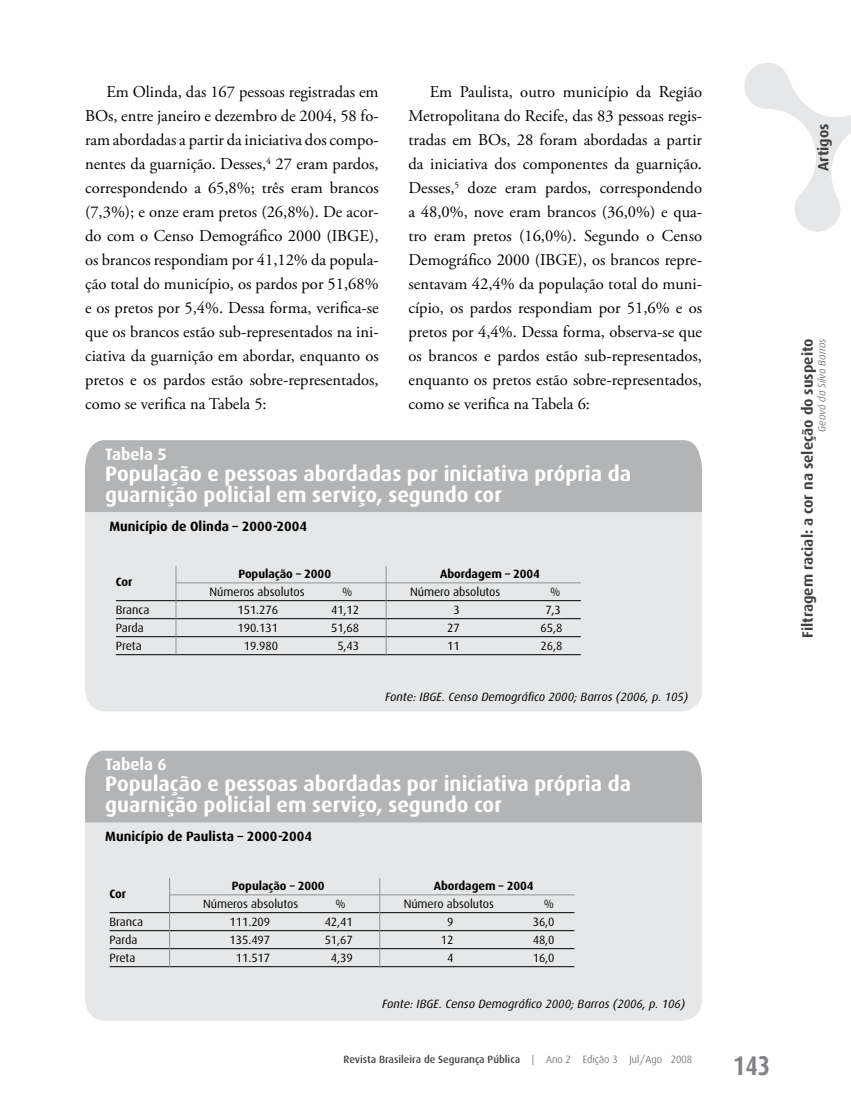
<style>
.page{position:relative;width:851px;height:1106px;background:#fff}
.page>*{position:absolute;margin:0;border:0;box-sizing:border-box;transform-origin:0 0}
.t1{font:700 27px "Dax Condensed";color:#808285}
.t2{font:700 21px/21px "Dax";color:#fff}
.t3{font:16.5px/24px "Adobe Garamond Pro";color:#000;text-align:justify}
.t4{font:700 16.5px "Dax";color:#fff}
.t5{font:700 15px "Dax";color:#414142}
.t6{font:700 13.5px "Dax";color:#000}
.t7{font:12px "Dax";letter-spacing:-.005em;color:#000}
.t8{font:italic 12px "Dax";color:#000}
.t9{font:700 12px "Dax";letter-spacing:-.005em;color:#000}
.t10{font:500 10.5px "Dax";color:#414142}
.t11{font:italic 300 10.5px "Dax";color:#414142}
.s1{font-weight:300}
</style>
<div class="page">
<svg style="left:744px;top:63px;width:106px;height:169px"></svg>
<div style="left:85px;top:761px;width:617px;height:259px;background:#e6e7e8;border-radius:21px"></div>
<div style="left:85px;top:750px;width:617px;height:72px;background:#b2b4b6"></div>
<div style="left:85px;top:451px;width:617px;height:260px;background:#e6e7e8;border-radius:21px"></div>
<div style="left:85px;top:440px;width:617px;height:72px;background:#b2b4b6"></div>
<hr style="left:116px;top:600px;width:464px;height:1px;background:#000">
<hr style="left:116px;top:618px;width:464px;height:1px;background:#000">
<hr style="left:116px;top:636px;width:464px;height:1px;background:#000">
<hr style="left:116px;top:654px;width:464px;height:1px;background:#000">
<hr style="left:386px;top:566px;width:1px;height:89px;background:#8e9092">
<hr style="left:176px;top:566px;width:1px;height:89px;background:#8e9092">
<hr style="left:176px;top:582px;width:404px;height:1px;background:#8e9092">
<hr style="left:109px;top:912px;width:465px;height:1px;background:#000">
<hr style="left:109px;top:930px;width:465px;height:1px;background:#000">
<hr style="left:109px;top:948px;width:465px;height:1px;background:#000">
<hr style="left:109px;top:966px;width:465px;height:1px;background:#000">
<hr style="left:379px;top:878px;width:1px;height:89px;background:#8e9092">
<hr style="left:169px;top:878px;width:1px;height:89px;background:#8e9092">
<hr style="left:169px;top:894px;width:405px;height:1px;background:#8e9092">
<p class="t3" style="left:85px;top:80px;width:295px;text-indent:21px">Em Olinda, das 167 pessoas registradas em BOs, entre janeiro e dezembro de 2004, 58 fo&shy;ram abordadas a partir da iniciativa dos compo&shy;nentes da guarnição. Desses,<sup>4</sup> 27 eram pardos, correspondendo a 65,8%; três eram brancos (7,3%); e onze eram pretos (26,8%). De acor&shy;do com o Censo Demográfico 2000 (IBGE), os brancos respondiam por 41,12% da popula&shy;ção total do município, os pardos por 51,68% e os pretos por 5,4%. Dessa forma, verifica-se que os brancos estão sub-representados na ini&shy;ciativa da guarnição em abordar, enquanto os pretos e os pardos estão sobre-representados, como se verifica na Tabela 5:</p>
<p class="t3" style="left:408px;top:80px;width:295px;text-indent:21px">Em Paulista, outro município da Região Metropolitana do Recife, das 83 pessoas regis&shy;tradas em BOs, 28 foram abordadas a partir da iniciativa dos componentes da guarnição.<br>Desses,<sup>5</sup> doze eram pardos, correspondendo a 48,0%, nove eram brancos (36,0%) e qua&shy;tro eram pretos (16,0%). Segundo o Censo Demográfico 2000 (IBGE), os brancos repre&shy;sentavam 42,4% da população total do muni&shy;cípio, os pardos respondiam por 51,6% e os pretos por 4,4%. Dessa forma, observa-se que os brancos e pardos estão sub-representados, enquanto os pretos estão sobre-representados, como se verifica na Tabela 6:</p>
<p class="t4" style="left:105px;top:445px;width:63px">Tabela 5</p>
<p class="t2" style="left:105px;top:463px;width:527px">População e pessoas abordadas por iniciativa própria da guarnição policial em serviço, segundo cor</p>
<p class="t6" style="left:109px;top:518px;width:199px">Município de Olinda – 2000-2004</p>
<p class="t9" style="left:116px;top:575px;width:18px">Cor</p>
<p class="t9" style="left:238px;top:567px;width:94px">População – 2000</p>
<p class="t9" style="left:440px;top:567px;width:101px">Abordagem – 2004</p>
<p class="t7" style="left:209px;top:585px;width:96px">Números absolutos</p>
<p class="t7" style="left:342px;top:585px;width:12px">%</p>
<p class="t7" style="left:410px;top:585px;width:92px">Número absolutos</p>
<p class="t7" style="left:550px;top:585px;width:12px">%</p>
<p class="t7" style="left:116px;top:603px;width:35px">Branca</p>
<p class="t7" style="left:237px;top:603px;width:42px">151.276</p>
<p class="t7" style="left:331px;top:603px;width:30px">41,12</p>
<p class="t7" style="left:453px;top:603px;width:8px">3</p>
<p class="t7" style="left:545px;top:603px;width:17px">7,3</p>
<p class="t7" style="left:116px;top:621px;width:29px">Parda</p>
<p class="t7" style="left:237px;top:621px;width:42px">190.131</p>
<p class="t7" style="left:331px;top:621px;width:30px">51,68</p>
<p class="t7" style="left:447px;top:621px;width:14px">27</p>
<p class="t7" style="left:540px;top:621px;width:23px">65,8</p>
<p class="t7" style="left:116px;top:639px;width:27px">Preta</p>
<p class="t7" style="left:244px;top:639px;width:36px">19.980</p>
<p class="t7" style="left:337px;top:639px;width:23px">5,43</p>
<p class="t7" style="left:447px;top:639px;width:14px">11</p>
<p class="t7" style="left:540px;top:639px;width:23px">26,8</p>
<p class="t8" style="left:385px;top:690px;width:305px">Fonte: IBGE. Censo Demográfico 2000; Barros (2006, p. 105)</p>
<p class="t4" style="left:105px;top:755px;width:63px">Tabela 6</p>
<p class="t2" style="left:105px;top:773px;width:527px">População e pessoas abordadas por iniciativa própria da guarnição policial em serviço, segundo cor</p>
<p class="t6" style="left:105px;top:828px;width:208px">Município de Paulista – 2000-2004</p>
<p class="t9" style="left:109px;top:886px;width:18px">Cor</p>
<p class="t9" style="left:232px;top:879px;width:94px">População – 2000</p>
<p class="t9" style="left:433px;top:879px;width:101px">Abordagem – 2004</p>
<p class="t7" style="left:203px;top:897px;width:96px">Números absolutos</p>
<p class="t7" style="left:335px;top:897px;width:12px">%</p>
<p class="t7" style="left:403px;top:897px;width:92px">Número absolutos</p>
<p class="t7" style="left:543px;top:897px;width:12px">%</p>
<p class="t7" style="left:109px;top:915px;width:35px">Branca</p>
<p class="t7" style="left:229px;top:915px;width:42px">111.209</p>
<p class="t7" style="left:324px;top:915px;width:30px">42,41</p>
<p class="t7" style="left:447px;top:915px;width:8px">9</p>
<p class="t7" style="left:532px;top:915px;width:23px">36,0</p>
<p class="t7" style="left:109px;top:933px;width:29px">Parda</p>
<p class="t7" style="left:229px;top:933px;width:42px">135.497</p>
<p class="t7" style="left:324px;top:933px;width:30px">51,67</p>
<p class="t7" style="left:440px;top:933px;width:14px">12</p>
<p class="t7" style="left:532px;top:933px;width:23px">48,0</p>
<p class="t7" style="left:109px;top:951px;width:27px">Preta</p>
<p class="t7" style="left:236px;top:951px;width:36px">11.517</p>
<p class="t7" style="left:331px;top:951px;width:23px">4,39</p>
<p class="t7" style="left:447px;top:951px;width:8px">4</p>
<p class="t7" style="left:532px;top:951px;width:23px">16,0</p>
<p class="t8" style="left:382px;top:997px;width:305px">Fonte: IBGE. Censo Demográfico 2000; Barros (2006, p. 106)</p>
<p class="t10" style="left:343px;top:1054px;width:350px">Revista Brasileira de Segurança Pública <span class="s1">| Ano 2 Edição 3 Jul/Ago 2008</span></p>
<h1 class="t1" style="left:733px;top:1050px;width:39px">143</h1>
<p class="t5" style="left:814px;top:171px;width:49px;rotate:-90deg">Artigos</p>
<p class="t5" style="left:799px;top:638px;width:301px;rotate:-90deg">Filtragem racial: a cor na seleção do suspeito</p>
<p class="t11" style="left:815px;top:431px;width:95px;rotate:-90deg">Geová da Silva Barros</p>
</div>
